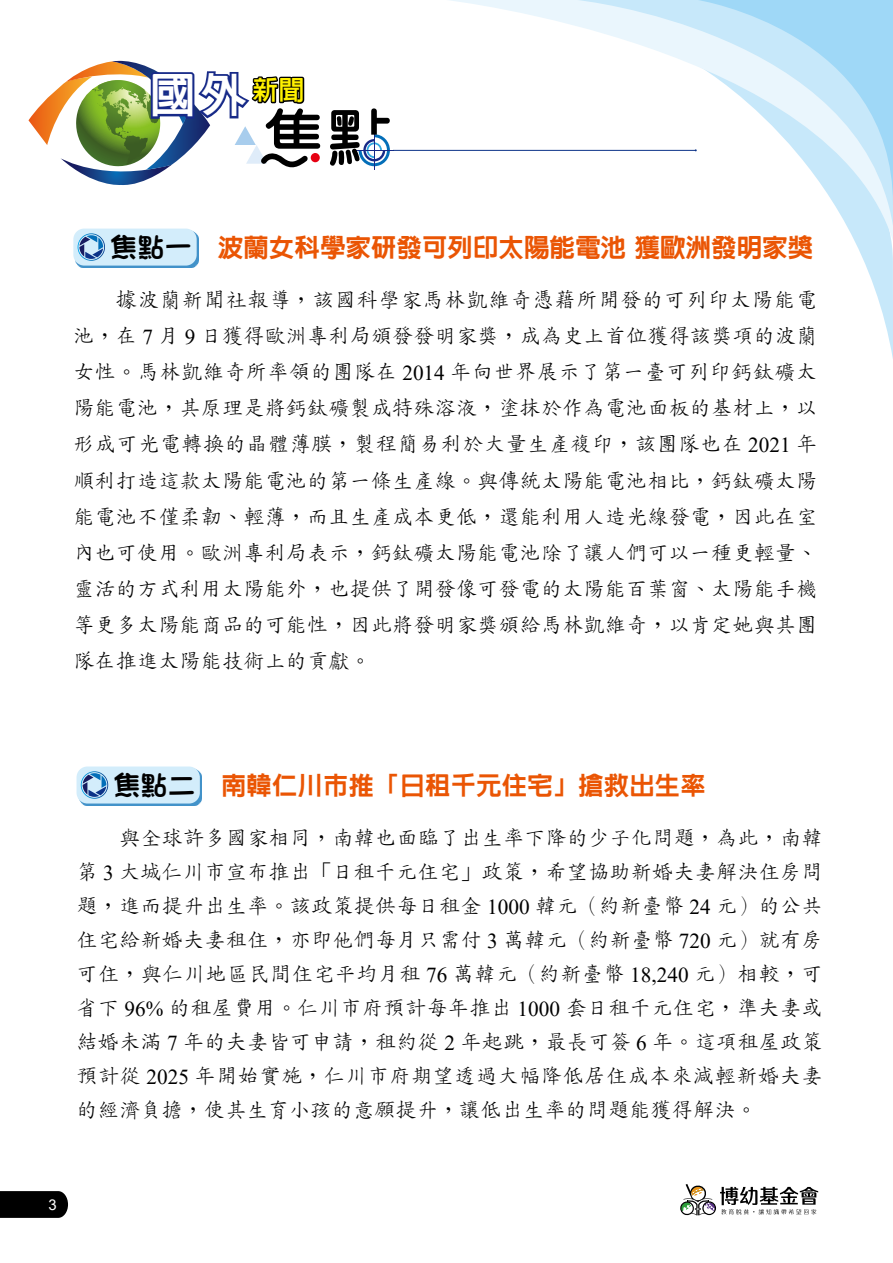
<style>
.page{position:relative;width:893px;height:1263px;background:#fff}
.page>*{position:absolute;margin:0;border:0;box-sizing:border-box;transform-origin:0 0}
.t1{font:800 47.7px "AR Hei B5";color:#fff}
.t2{font:800 25.5px "AR Hei B5";color:#ea5504}
.t3{font:300 21.3px/36.2px "AR Std Kai B5";color:#000;text-align:justify}
.t4{font:14.85px "Arial";color:#fff}
.s1{font-family:"DF Fang Yuan Std W7";font-weight:400;font-size:27.45px;color:#000}
.s2{font-family:"Times New Roman";font-weight:400}
</style>
<div class="page">
<svg style="left:854px;top:241px;width:39px;height:118px"></svg>
<svg style="left:446px;top:0;width:447px;height:241px"></svg>
<svg style="left:577px;top:0;width:316px;height:226px"></svg>
<hr style="left:355px;top:150px;width:38px;height:1px;background:#172a88">
<hr style="left:374px;top:131px;width:1px;height:39px;background:#172a88">
<svg style="left:28px;top:61px;width:292px;height:124px"></svg>
<div style="left:311px;top:153px;width:9px;height:9px;background:#e60012;border-radius:50%"></div>
<svg style="left:330px;top:108px;width:60px;height:58px"></svg>
<hr style="left:393px;top:150px;width:303px;height:1px;background:#0c3388">
<svg style="left:695px;top:0;width:198px;height:205px"></svg>
<svg style="left:0;top:1191px;width:68px;height:27px;background:#090909"></svg>
<svg style="left:680px;top:1184px;width:138px;height:32px"></svg>
<div style="left:75px;top:231px;width:124px;height:37px;background:#036eb8;opacity:.75"></div>
<div style="left:73px;top:229px;width:124px;height:37px;background:#d3edfb;border-radius:11px"></div>
<svg style="left:78px;top:233px;width:27px;height:28px"></svg>
<div style="left:78px;top:768px;width:124px;height:38px;background:#036eb8;opacity:.75"></div>
<div style="left:77px;top:766px;width:123px;height:37px;background:#d3edfb;border-radius:11px"></div>
<svg style="left:81px;top:771px;width:27px;height:28px"></svg>
<h1 class="t1" style="left:149px;top:71px;width:157px">國外<sup>新聞</sup></h1>
<p class="t2" style="left:110px;top:234px;width:705px"><span class="s1">焦點一</span> 波蘭女科學家研發可列印太陽能電池獲歐洲發明家獎</p>
<p class="t3" style="left:73px;top:282px;width:746px;text-indent:43px">據波蘭新聞社報導，該國科學家馬林凱維奇憑藉所開發的可列印太陽能電池，在 <span class="s2">7</span> 月 <span class="s2">9</span> 日獲得歐洲專利局頒發發明家獎，成為史上首位獲得該獎項的波蘭女性。馬林凱維奇所率領的團隊在 <span class="s2">2014</span> 年向世界展示了第一臺可列印鈣鈦礦太陽能電池，其原理是將鈣鈦礦製成特殊溶液，塗抹於作為電池面板的基材上，以形成可光電轉換的晶體薄膜，製程簡易利於大量生產複印，該團隊也在 <span class="s2">2021</span> 年順利打造這款太陽能電池的第一條生產線。與傳統太陽能電池相比，鈣鈦礦太陽能電池不僅柔韌、輕薄，而且生產成本更低，還能利用人造光線發電，因此在室內也可使用。歐洲專利局表示，鈣鈦礦太陽能電池除了讓人們可以一種更輕量、靈活的方式利用太陽能外，也提供了開發像可發電的太陽能百葉窗、太陽能手機等更多太陽能商品的可能性，因此將發明家獎頒給馬林凱維奇，以肯定她與其團隊在推進太陽能技術上的貢獻。</p>
<p class="t2" style="left:113px;top:772px;width:594px"><span class="s1">焦點二</span> 南韓仁川市推「日租千元住宅」搶救出生率</p>
<p class="t3" style="left:77px;top:821px;width:748px;line-height:34px;text-indent:43px">與全球許多國家相同，南韓也面臨了出生率下降的少子化問題，為此，南韓第 <span class="s2">3</span> 大城仁川市宣布推出「日租千元住宅」政策，希望協助新婚夫妻解決住房問題，進而提升出生率。該政策提供每日租金 <span class="s2">1000</span> 韓元（約新臺幣 <span class="s2">24</span> 元）的公共住宅給新婚夫妻租住，亦即他們每月只需付 <span class="s2">3</span> 萬韓元（約新臺幣 <span class="s2">720</span> 元）就有房可住，與仁川地區民間住宅平均月租 <span class="s2">76</span> 萬韓元（約新臺幣 <span class="s2">18,240</span> 元）相較，可省下 <span class="s2">96%</span> 的租屋費用。仁川市府預計每年推出 <span class="s2">1000</span> 套日租千元住宅，準夫妻或結婚未滿 <span class="s2">7</span> 年的夫妻皆可申請，租約從 <span class="s2">2</span> 年起跳，最長可簽 <span class="s2">6</span> 年。這項租屋政策預計從 <span class="s2">2025</span> 年開始實施，仁川市府期望透過大幅降低居住成本來減輕新婚夫妻的經濟負擔，使其生育小孩的意願提升，讓低出生率的問題能獲得解決。</p>
<p class="t4" style="left:49px;top:1194px;width:10px">3</p>
</div>
